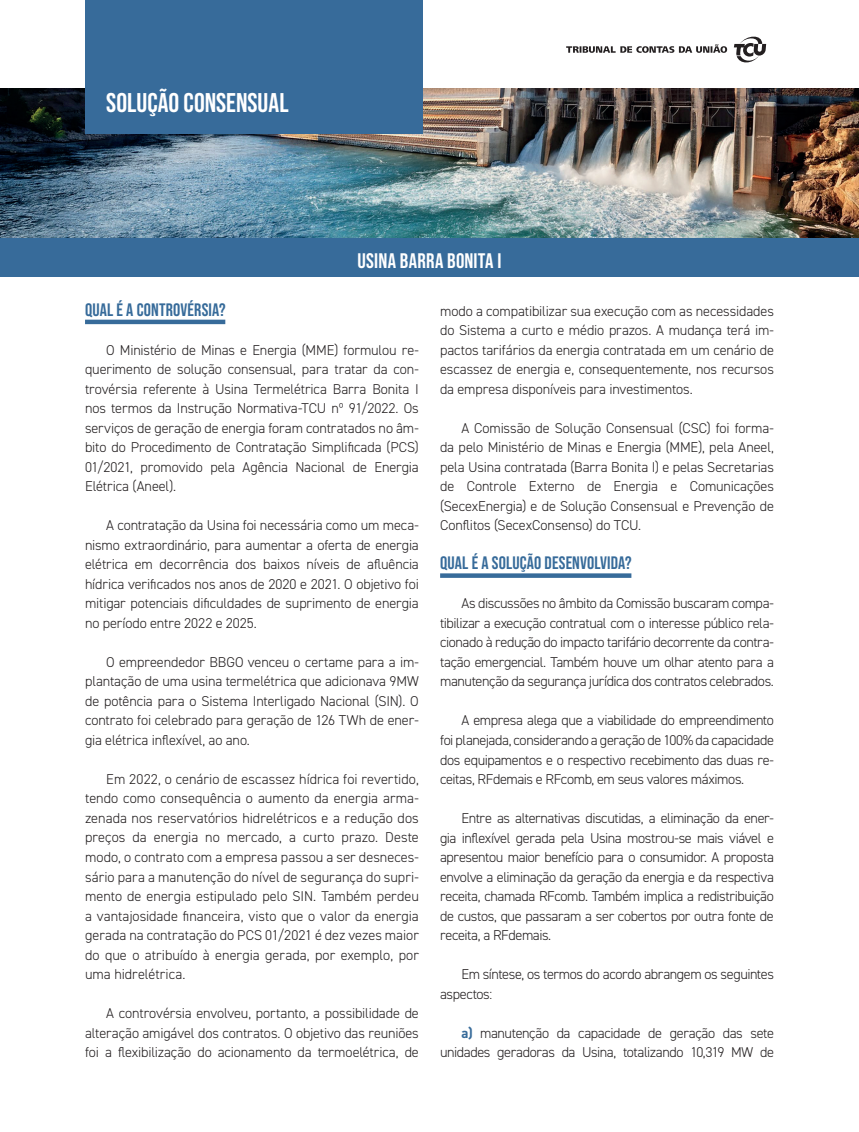
<style>
.page{position:relative;width:859px;height:1132px;background:#fff}
.page>*{position:absolute;margin:0;border:0;box-sizing:border-box;transform-origin:0 0}
.t1{font:700 27px "Bebas Neue Pro";color:#fff}
.t2{font:700 21px "Bebas Neue Pro";letter-spacing:.015em;color:#fff}
.t3{font:700 18px "Bebas Neue Pro";letter-spacing:.01em;color:#376b9a}
.t4{font:300 14.25px/19.5px "DIN2014";letter-spacing:-.015em;color:#231f20;text-align:justify}
.s1{font-weight:700;color:#376b9a}
</style>
<div class="page">
<img style="left:0;top:88px;width:859px;height:150px">
<div style="left:85px;top:0;width:338px;height:133px;background:#376b9a"></div>
<svg style="left:566px;top:44px;width:161px;height:9px"></svg>
<svg style="left:734px;top:36px;width:32px;height:27px"></svg>
<div style="left:0;top:238px;width:859px;height:38px;background:#376b9a"></div>
<div style="left:85px;top:319px;width:140px;height:5px;background:#376b9a"></div>
<svg style="left:440px;top:573px;width:191px;height:4px"></svg>
<h1 class="t1" style="left:106px;top:87px;width:184px">SOLUÇÃO CONSENSUAL</h1>
<h2 class="t2" style="left:357px;top:248px;width:145px">USINA BARRA BONITA I</h2>
<p class="t3" style="left:85px;top:299px;width:142px">QUAL É A CONTROVÉRSIA?</p>
<p class="t4" style="left:85px;top:340px;width:335px;text-indent:21px">O Ministério de Minas e Energia (MME) formulou re&shy;querimento de solução consensual, para tratar da con&shy;trovérsia referente à Usina Termelétrica Barra Bonita I nos termos da Instrução Normativa-TCU nº 91/2022. Os serviços de geração de energia foram contratados no âm&shy;bito do Procedimento de Contratação Simplificada (PCS)<br>01/2021, promovido pela Agência Nacional de Energia Elétrica (Aneel).</p>
<p class="t4" style="left:85px;top:515px;width:335px;text-indent:21px">A contratação da Usina foi necessária como um meca&shy;nismo extraordinário, para aumentar a oferta de energia elétrica em decorrência dos baixos níveis de afluência hídrica verificados nos anos de 2020 e 2021. O objetivo foi mitigar potenciais dificuldades de suprimento de energia no período entre 2022 e 2025.</p>
<p class="t4" style="left:85px;top:652px;width:335px;text-indent:21px">O empreendedor BBGO venceu o certame para a im&shy;plantação de uma usina termelétrica que adicionava 9MW de potência para o Sistema Interligado Nacional (SIN). O contrato foi celebrado para geração de 126 TWh de ener&shy;gia elétrica inflexível, ao ano.</p>
<p class="t4" style="left:85px;top:769px;width:335px;text-indent:21px">Em 2022, o cenário de escassez hídrica foi revertido, tendo como consequência o aumento da energia arma&shy;zenada nos reservatórios hidrelétricos e a redução dos preços da energia no mercado, a curto prazo. Deste modo, o contrato com a empresa passou a ser desneces&shy;sário para a manutenção do nível de segurança do supri&shy;mento de energia estipulado pelo SIN. Também perdeu a vantajosidade financeira, visto que o valor da energia gerada na contratação do PCS 01/2021 é dez vezes maior do que o atribuído à energia gerada, por exemplo, por uma hidrelétrica.</p>
<p class="t4" style="left:85px;top:1003px;width:335px;text-indent:21px">A controvérsia envolveu, portanto, a possibilidade de alteração amigável dos contratos. O objetivo das reuniões foi a flexibilização do acionamento da termoelétrica, de</p>
<p class="t4" style="left:440px;top:301px;width:335px">modo a compatibilizar sua execução com as necessidades do Sistema a curto e médio prazos. A mudança terá im&shy;pactos tarifários da energia contratada em um cenário de escassez de energia e, consequentemente, nos recursos da empresa disponíveis para investimentos.</p>
<p class="t4" style="left:440px;top:418px;width:335px;text-indent:21px">A Comissão de Solução Consensual (CSC) foi forma&shy;da pelo Ministério de Minas e Energia (MME), pela Aneel, pela Usina contratada (Barra Bonita I) e pelas Secretarias de Controle Externo de Energia e Comunicações (SecexEnergia) e de Solução Consensual e Prevenção de Conflitos (SecexConsenso) do TCU.</p>
<p class="t3" style="left:440px;top:552px;width:193px">QUAL É A SOLUÇÃO DESENVOLVIDA?</p>
<p class="t4" style="left:440px;top:593px;width:335px;text-indent:21px">As discussões no âmbito da Comissão buscaram compa&shy;tibilizar a execução contratual com o interesse público rela&shy;cionado à redução do impacto tarifário decorrente da contra&shy;tação emergencial. Também houve um olhar atento para a manutenção da segurança jurídica dos contratos celebrados.</p>
<p class="t4" style="left:440px;top:710px;width:335px;text-indent:21px">A empresa alega que a viabilidade do empreendimento foi planejada, considerando a geração de 100% da capacidade dos equipamentos e o respectivo recebimento das duas re&shy;ceitas, RFdemais e RFcomb, em seus valores máximos.</p>
<p class="t4" style="left:440px;top:808px;width:335px;text-indent:21px">Entre as alternativas discutidas, a eliminação da ener&shy;gia inflexível gerada pela Usina mostrou-se mais viável e apresentou maior benefício para o consumidor. A proposta envolve a eliminação da geração da energia e da respectiva receita, chamada RFcomb. Também implica a redistribuição de custos, que passaram a ser cobertos por outra fonte de receita, a RFdemais.</p>
<p class="t4" style="left:440px;top:964px;width:335px;text-indent:21px">Em síntese, os termos do acordo abrangem os seguintes aspectos:</p>
<p class="t4" style="left:440px;top:1022px;width:335px;text-align:right"><span class="s1">a)</span> manutenção da capacidade de geração das sete unidades geradoras da Usina, totalizando 10,319 MW de</p>
</div>
